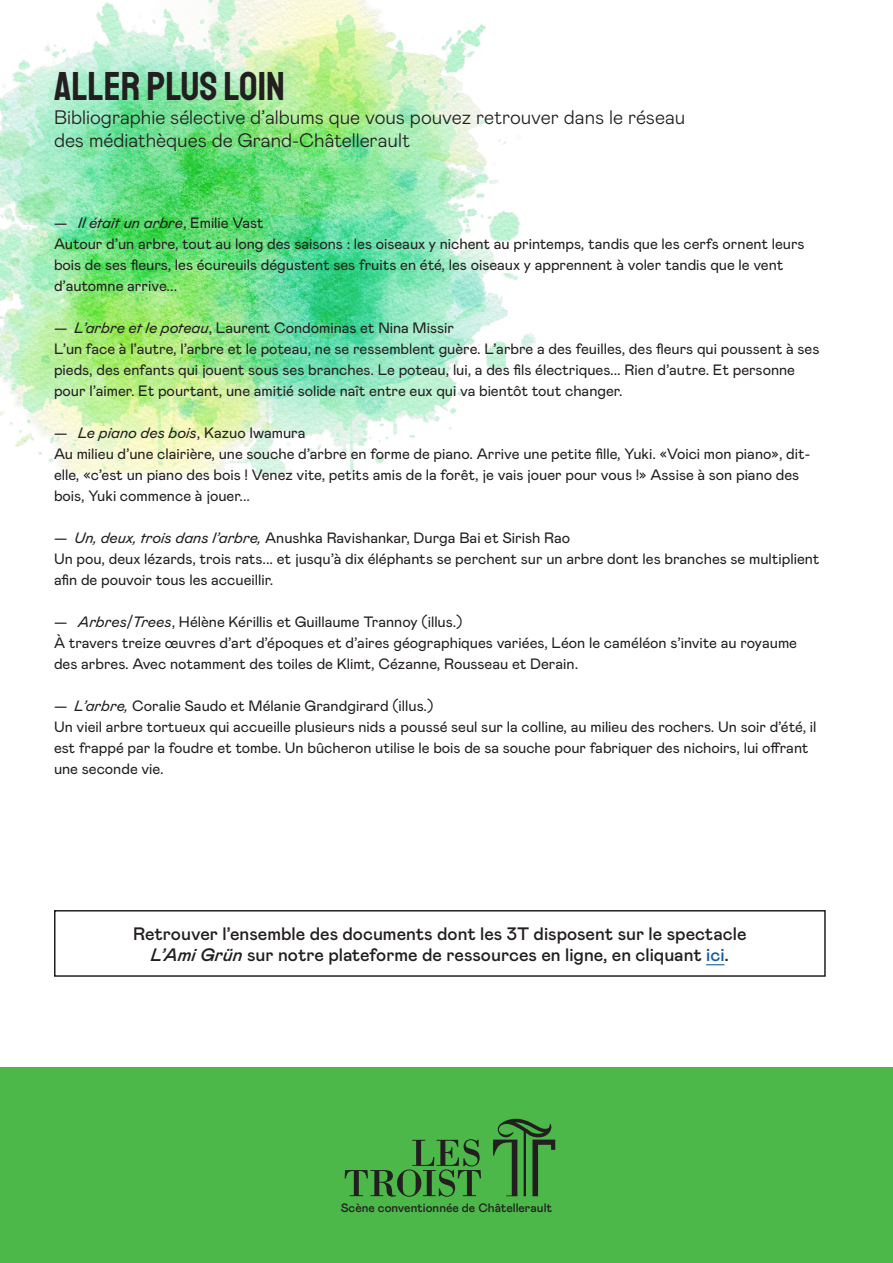
<style>
.page{position:relative;width:893px;height:1263px;background:#fff}
.page>*{position:absolute;margin:0;border:0;box-sizing:border-box;transform-origin:0 0}
.t1{font:40.8px "Staatliches";color:#231f20}
.t2{font:300 19.5px/23.4px "Mabry Pro";color:#231f20}
.t3{font:500 18px/21.6px "Mabry Pro";color:#231f20;text-align:center}
.t4{font:15px/21px "Mabry Pro";color:#231f20}
.t5{font:italic 15px "Mabry Pro";color:#231f20}
.t6{font:500 12.15px "Mabry Pro";color:#231f20}
.s1{font-style:normal}
.s2{font-style:italic}
.s3{color:#175d9e}
</style>
<div class="page">
<img style="left:0;top:0;width:536px;height:473px">
<div style="left:0;top:1067px;width:893px;height:196px;background:#4bb849"></div>
<div style="left:54px;top:910px;width:772px;height:67px;border:2px solid #231f20"></div>
<svg style="left:706px;top:964px;width:18px;height:1px"></svg>
<svg style="left:345px;top:1139px;width:136px;height:58px"></svg>
<svg style="left:493px;top:1118px;width:62px;height:78px"></svg>
<p class="t1" style="left:54px;top:59px;width:233px">ALLER PLUS LOIN</p>
<p class="t2" style="left:54px;top:104px;width:633px">Bibliographie sélective d’albums que vous pouvez retrouver dans le réseau des médiathèques de Grand-Châtellerault</p>
<p class="t5" style="left:54px;top:212px;width:211px"><span class="s1">—</span> Il était un arbre<span class="s1">, Emilie Vast</span></p>
<p class="t4" style="left:54px;top:232px;width:752px">Autour d’un arbre, tout au long des saisons : les oiseaux y nichent au printemps, tandis que les cerfs ornent leurs bois de ses fleurs, les écureuils dégustent ses fruits en été, les oiseaux y apprennent à voler tandis que le vent d’automne arrive...</p>
<p class="t4" style="left:54px;top:316px;width:402px">— <span class="s2">L’arbre et le poteau</span>, Laurent Condominas et Nina Missir</p>
<p class="t4" style="left:54px;top:337px;width:767px">L’un face à l’autre, l’arbre et le poteau, ne se ressemblent guère. L’arbre a des feuilles, des fleurs qui poussent à ses pieds, des enfants qui jouent sous ses branches. Le poteau, lui, a des fils électriques... Rien d’autre. Et personne pour l’aimer. Et pourtant, une amitié solide naît entre eux qui va bientôt tout changer.</p>
<p class="t4" style="left:54px;top:421px;width:253px">— <span class="s2">Le piano des bois</span>, Kazuo Iwamura</p>
<p class="t4" style="left:54px;top:442px;width:758px">Au milieu d’une clairière, une souche d’arbre en forme de piano. Arrive une petite fille, Yuki. «Voici mon piano», dit&shy;elle, «c’est un piano des bois ! Venez vite, petits amis de la forêt, je vais jouer pour vous !» Assise à son piano des bois, Yuki commence à jouer...</p>
<p class="t4" style="left:54px;top:526px;width:518px">— <span class="s2">Un, deux, trois dans l’arbre,</span> Anushka Ravishankar, Durga Bai et Sirish Rao</p>
<p class="t4" style="left:54px;top:547px;width:767px">Un pou, deux lézards, trois rats... et jusqu’à dix éléphants se perchent sur un arbre dont les branches se multiplient afin de pouvoir tous les accueillir.</p>
<p class="t4" style="left:54px;top:610px;width:745px">— <span class="s2">Arbres/Trees</span>, Hélène Kérillis et Guillaume Trannoy (illus.)<br>À travers treize œuvres d’art d’époques et d’aires géographiques variées, Léon le caméléon s’invite au royaume des arbres. Avec notamment des toiles de Klimt, Cézanne, Rousseau et Derain.</p>
<p class="t4" style="left:54px;top:694px;width:381px">— <span class="s2">L’arbre,</span> Coralie Saudo et Mélanie Grandgirard (illus.)</p>
<p class="t4" style="left:54px;top:715px;width:764px">Un vieil arbre tortueux qui accueille plusieurs nids a poussé seul sur la colline, au milieu des rochers. Un soir d’été, il est frappé par la foudre et tombe. Un bûcheron utilise le bois de sa souche pour fabriquer des nichoirs, lui offrant une seconde vie.</p>
<p class="t3" style="left:133px;top:922px;width:615px">Retrouver l’ensemble des documents dont les 3T disposent sur le spectacle<br><span class="s2">L’Ami Grün</span> sur notre plateforme de ressources en ligne, en cliquant <span class="s3">ici</span>.</p>
<p class="t6" style="left:341px;top:1199px;width:213px">Scène conventionnée de Châtellerault</p>
</div>
